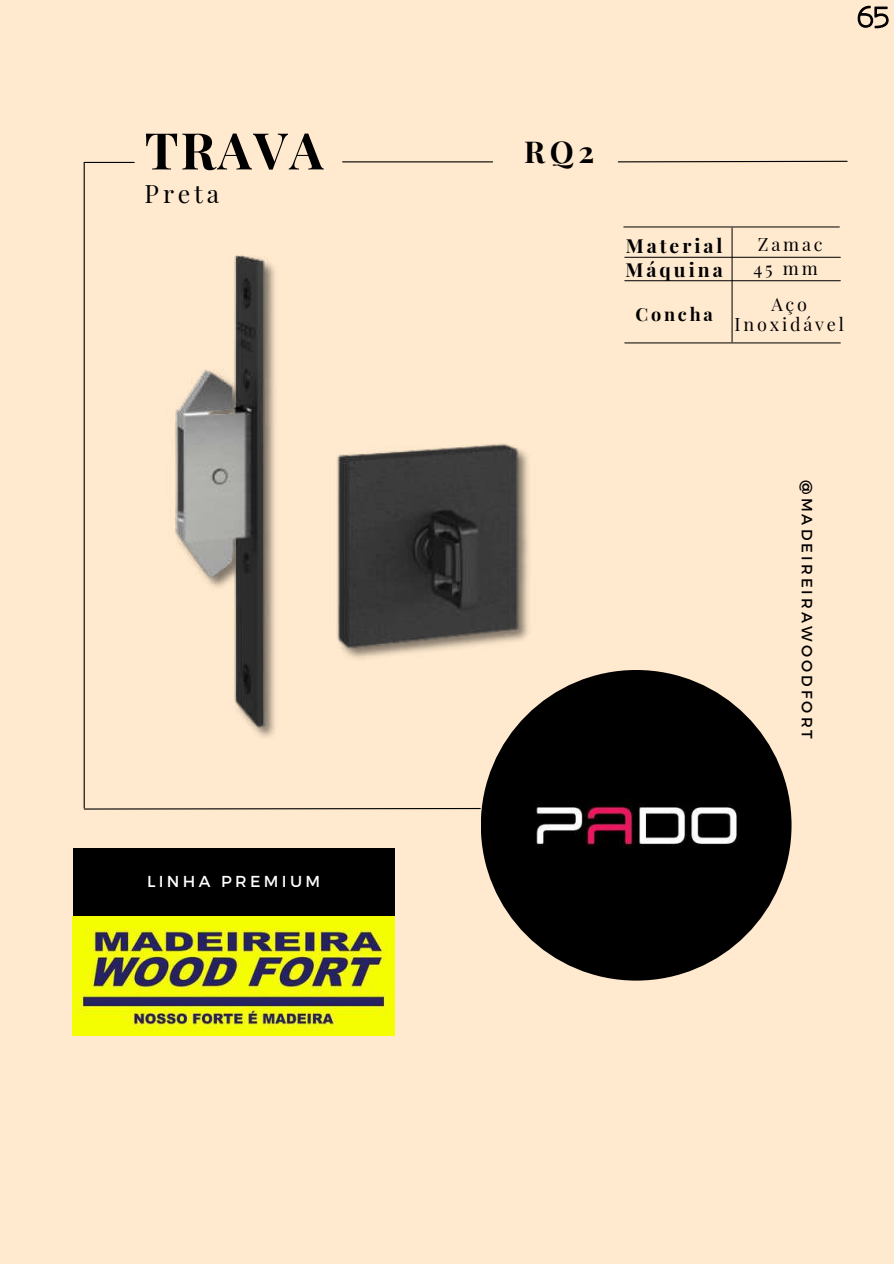
<style>
.page{position:relative;width:894px;height:1264px;background:#fff}
.page>*{position:absolute;margin:0;border:0;box-sizing:border-box;transform-origin:0 0}
.t1{font:700 50.7px "Playfair Display";letter-spacing:.04em;color:#000}
.t2{font:700 30.15px "Playfair Display";color:#000}
.t3{font:24.75px "Playfair Display";letter-spacing:.155em;color:#000}
.t4{font:700 19.35px/23.4px "Playfair Display";letter-spacing:.155em;color:#000}
.t5{font:18px/24px "Playfair Display";letter-spacing:.155em;color:#000}
.t6{font:700 18px "Playfair Display";letter-spacing:.155em;color:#000}
.t7{font:15.9px "Montserrat";letter-spacing:.21em;color:#fff}
.t8{font:14.85px "Montserrat";letter-spacing:.21em;color:#000}
</style>
<div class="page">
<div style="left:0;top:0;width:893px;height:1263px;background:#ffeacf"></div>
<div style="left:480px;top:670px;width:311px;height:310px;background:#000;border-radius:50%"></div>
<div style="left:73px;top:848px;width:321px;height:67px;background:#000"></div>
<hr style="left:84px;top:162px;width:1px;height:646px;background:#000">
<img style="left:493px;top:682px;width:286px;height:286px;border-radius:50%">
<hr style="left:84px;top:162px;width:50px;height:1px;background:#000">
<img style="left:73px;top:916px;width:321px;height:119px">
<svg style="left:83px;top:807px;width:398px;height:3px"></svg>
<svg style="left:617px;top:160px;width:231px;height:3px"></svg>
<hr style="left:342px;top:161px;width:150px;height:1px;background:#000">
<hr style="left:624px;top:257px;width:216px;height:1px;background:#000">
<hr style="left:623px;top:226px;width:216px;height:1px;background:#000">
<hr style="left:624px;top:280px;width:216px;height:1px;background:#000">
<hr style="left:624px;top:342px;width:216px;height:1px;background:#000">
<hr style="left:731px;top:228px;width:1px;height:114px;background:#000">
<img style="left:83px;top:217px;width:469px;height:547px">
<svg style="left:857px;top:5px;width:32px;height:24px"></svg>
<h1 class="t1" style="left:145px;top:115px;width:180px">TRAVA</h1>
<h3 class="t3" style="left:145px;top:176px;width:76px">Preta</h3>
<p class="t7" style="left:147px;top:871px;width:175px">LINHA PREMIUM</p>
<h2 class="t2" style="left:524px;top:130px;width:72px">RQ2</h2>
<p class="t4" style="left:625px;top:233px;width:99px">Material<br>Máquina</p>
<p class="t5" style="left:753px;top:231px;width:71px">Zamac<br>45 mm</p>
<p class="t6" style="left:635px;top:301px;width:79px">Concha</p>
<p class="t5" style="left:734px;top:293px;width:111px;line-height:20.2px;text-align:center">Aço<br>Inoxidável</p>
<p class="t8" style="left:816px;top:480px;width:261px;rotate:90deg">@MADEIREIRAWOODFORT</p>
</div>
